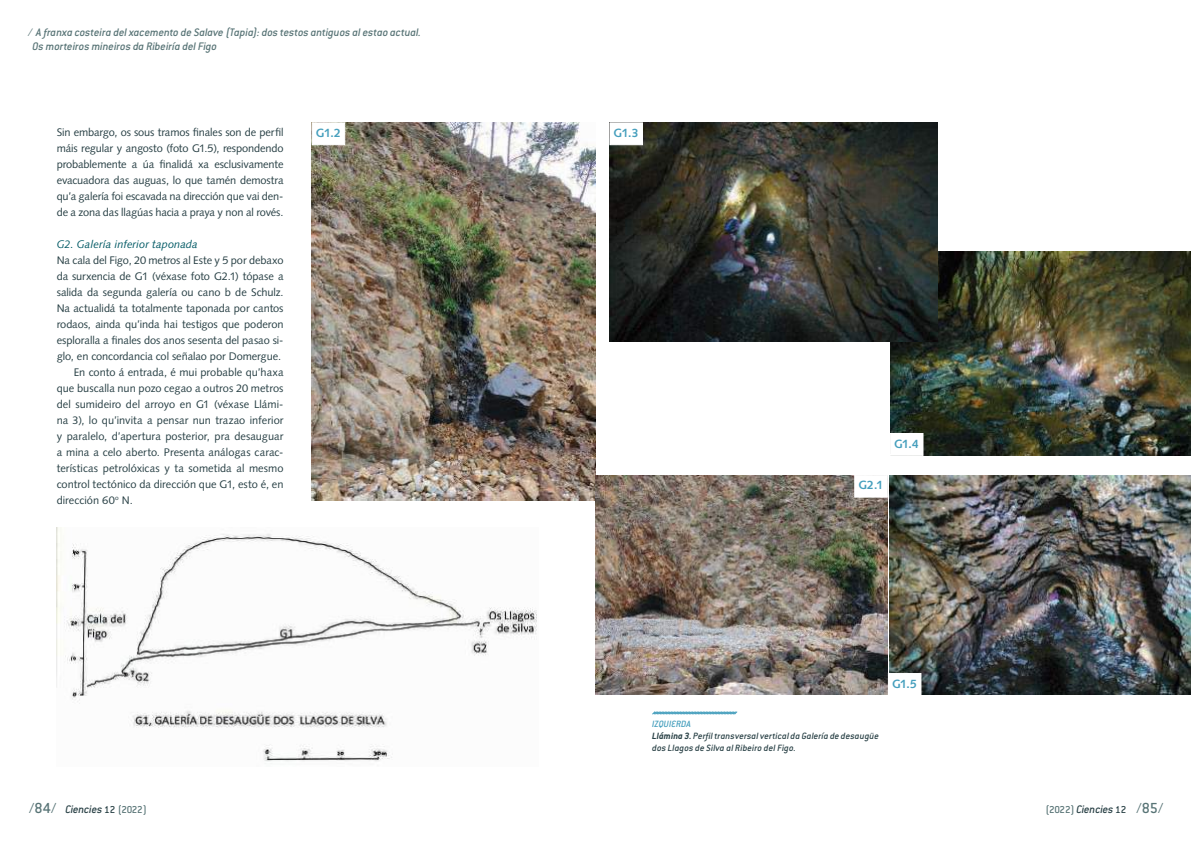
<style>
.page{position:relative;width:1191px;height:842px;background:#fff}
.page>*{position:absolute;margin:0;border:0;box-sizing:border-box;transform-origin:0 0}
.t1{font:italic 500 12px/14.4px "Conduit ITC Std";letter-spacing:-.005em;color:#587476}
.t2{font:italic 500 12px "Conduit ITC Std";letter-spacing:-.01em;color:#284045}
.t3{font:700 12px "Syntax LT Std";color:#469fbd}
.t4{font:11px/16px "Syntax LT Std";color:#284045;text-align:justify}
.t5{font:italic 11px "Syntax LT Std";color:#005964}
.t6{font:italic 500 10px/12px "Conduit ITC Std";letter-spacing:.005em;color:#284045}
.s1{color:#469fbd}
.s2{font-weight:700}
.s3{font-style:normal;font-size:16px;color:#587476}
.s4{font-style:normal;font-size:11px}
.s5{font-style:normal;font-size:11px;color:#587476}
</style>
<div class="page">
<img style="left:57px;top:528px;width:480px;height:234px">
<svg style="left:652px;top:711px;width:86px;height:4px"></svg>
<img style="left:312px;top:123px;width:283px;height:378px">
<img style="left:890px;top:251px;width:301px;height:205px">
<img style="left:595px;top:475px;width:292px;height:219px">
<img style="left:889px;top:475px;width:302px;height:219px">
<img style="left:609px;top:123px;width:328px;height:218px">
<div style="left:312px;top:123px;width:33px;height:22px;background:#fff"></div>
<div style="left:609px;top:123px;width:34px;height:22px;background:#fff;border:1px solid #fff"></div>
<div style="left:890px;top:433px;width:33px;height:23px;background:#fff;border:1px solid #fff"></div>
<div style="left:854px;top:475px;width:33px;height:22px;background:#fff;border:1px solid #fff"></div>
<div style="left:888px;top:673px;width:33px;height:23px;background:#fff"></div>
<p class="t1" style="left:32px;top:25px;width:390px;text-indent:-4px">/ A franxa costeira del xacemento de Salave (Tapia): dos testos antiguos al estao actual.<br>Os morteiros mineiros da Ribeiría del Figo</p>
<p class="t4" style="left:57px;top:124px;width:228px">Sin embargo, os sous tramos finales son de perfil máis regular y angosto (foto G1.5), respondendo probablemente a úa finalidá xa esclusivamente evacuadora das auguas, lo que tamén demostra qu’a galería foi escavada na dirección que vai den&shy;de a zona das llagúas hacia a praya y non al rovés.</p>
<p class="t5" style="left:57px;top:238px;width:142px">G2. Galería inferior taponada</p>
<p class="t4" style="left:57px;top:252px;width:228px">Na cala del Figo, 20 metros al Este y 5 por debaxo</p>
<p class="t4" style="left:57px;top:268px;width:228px">da surxencia de G1 (véxase foto G2.1) tópase a</p>
<p class="t4" style="left:57px;top:284px;width:228px">salida da segunda galería ou cano b de Schulz.</p>
<p class="t4" style="left:57px;top:300px;width:228px">Na actualidá ta totalmente taponada por cantos</p>
<p class="t4" style="left:57px;top:316px;width:228px">rodaos, ainda qu’inda hai testigos que poderon</p>
<p class="t4" style="left:57px;top:332px;width:228px">esploralla a finales dos anos sesenta del pasao si-</p>
<p class="t4" style="left:57px;top:348px;width:226px">glo, en concordancia col señalao por Domergue.</p>
<p class="t4" style="left:74px;top:364px;width:211px">En conto á entrada, é mui probable qu’haxa</p>
<p class="t4" style="left:57px;top:380px;width:228px">que buscalla nun pozo cegao a outros 20 metros</p>
<p class="t4" style="left:57px;top:396px;width:228px">del sumideiro del arroyo en G1 (véxase Llámi-</p>
<p class="t4" style="left:57px;top:412px;width:228px">na 3), lo qu’invita a pensar nun trazao inferior</p>
<p class="t4" style="left:57px;top:428px;width:228px">y paralelo, d’apertura posterior, pra desauguar</p>
<p class="t4" style="left:57px;top:444px;width:228px">a mina a celo aberto. Presenta análogas carac-</p>
<p class="t4" style="left:57px;top:460px;width:228px">terísticas petrolóxicas y ta sometida al mesmo</p>
<p class="t4" style="left:57px;top:476px;width:228px">control tectónico da dirección que G1, esto é, en</p>
<p class="t4" style="left:57px;top:492px;width:78px">dirección 60<sup>o</sup> N.</p>
<p class="t3" style="left:316px;top:126px;width:26px">G1.2</p>
<p class="t3" style="left:613px;top:126px;width:26px">G1.3</p>
<p class="t3" style="left:858px;top:478px;width:26px">G2.1</p>
<p class="t3" style="left:894px;top:437px;width:26px">G1.4</p>
<p class="t6" style="left:652px;top:717px;width:228px"><span class="s1">IZQUIERDA<br></span><span class="s2">Llámina 3.</span> Perfil transversal vertical da Galería de desaugüe dos Llagos de Silva al Ribeiro del Figo.</p>
<p class="t3" style="left:892px;top:677px;width:26px">G1.5</p>
<p class="t2" style="left:29px;top:802px;width:119px"><span class="s3">/84/</span> Ciencies <span class="s4">12</span> <span class="s5">(2022)</span></p>
<p class="t2" style="left:1045px;top:802px;width:119px"><span class="s5">(2022)</span> Ciencies <span class="s4">12</span> <span class="s3">/85/</span></p>
</div>
